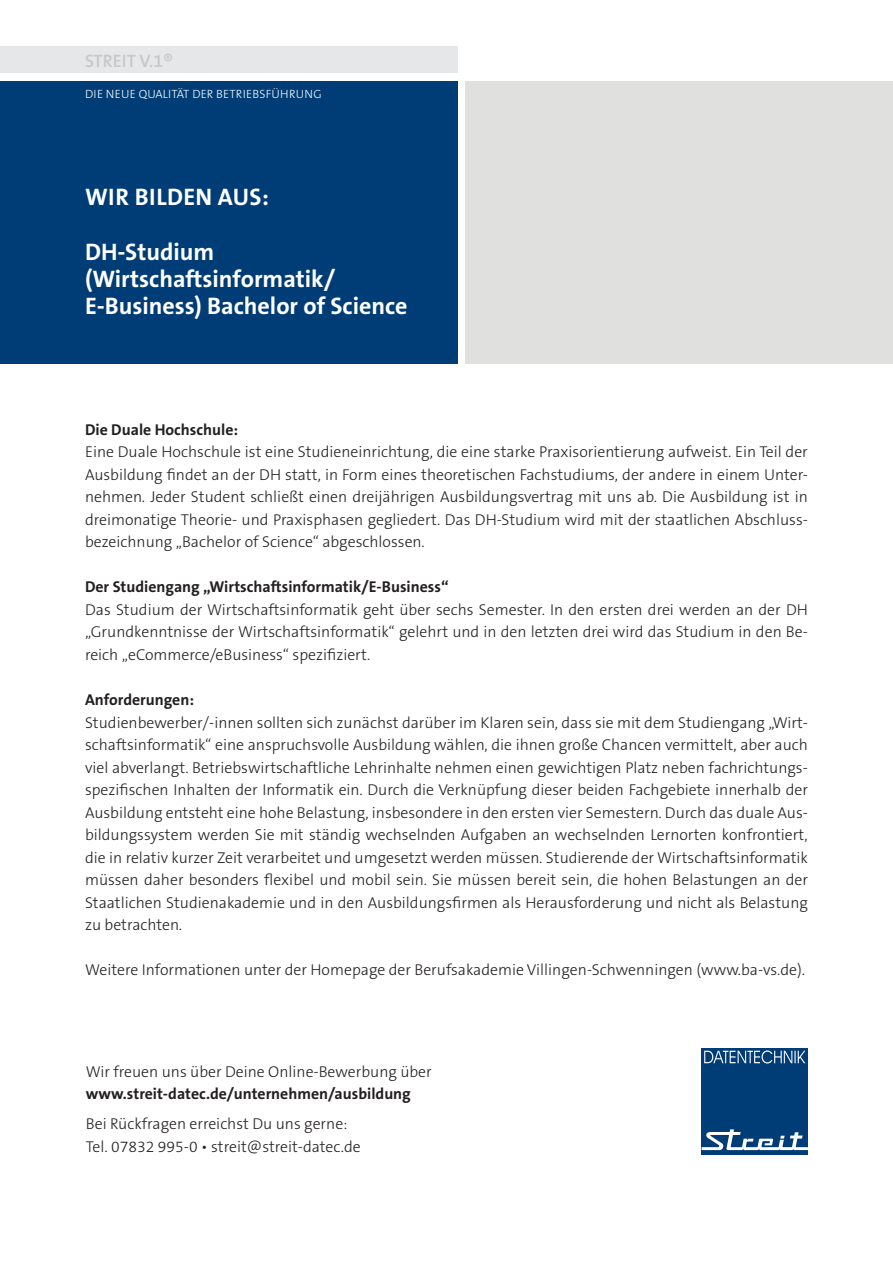
<style>
.page{position:relative;width:893px;height:1263px;background:#fff}
.page>*{position:absolute;margin:0;border:0;box-sizing:border-box;transform-origin:0 0}
.t1{font:700 24px/27px "The Sans B W7";color:#fff}
.t2{font:600 18px "The Sans B W6";color:#c7c8ca}
.t3{font:300 15.75px/22.5px "The Sans B W3";color:#231f20;text-align:justify}
.t4{font:700 15.75px "The Sans B W7";color:#231f20}
.t5{font:300 12px "The Sans B W3";letter-spacing:.015em;color:#fff}
</style>
<div class="page">
<div style="left:0;top:81px;width:457px;height:283px;background:#003d76"></div>
<div style="left:466px;top:81px;width:427px;height:283px;background:#e0e1df"></div>
<div style="left:702px;top:1048px;width:106px;height:107px;background:#003d76"></div>
<svg style="left:702px;top:1129px;width:106px;height:21px"></svg>
<svg style="left:704px;top:1050px;width:101px;height:13px"></svg>
<div style="left:0;top:47px;width:457px;height:26px;background:#e6e7e9"></div>
<p class="t2" style="left:85px;top:49px;width:90px">STREIT V.1®</p>
<p class="t5" style="left:85px;top:86px;width:238px">DIE NEUE QUALITÄT DER BETRIEBSFÜHRUNG</p>
<h1 class="t1" style="left:85px;top:183px;width:185px">WIR BILDEN AUS:</h1>
<h1 class="t1" style="left:85px;top:239px;width:324px">DH-Studium (Wirtschaftsinformatik/<br>E-Business) Bachelor of Science</h1>
<p class="t4" style="left:85px;top:419px;width:155px">Die Duale Hochschule:</p>
<p class="t3" style="left:85px;top:441px;width:724px">Eine Duale Hochschule ist eine Studieneinrichtung, die eine starke Praxisorientierung aufweist. Ein Teil der Ausbildung findet an der DH statt, in Form eines theoretischen Fachstudiums, der andere in einem Unter&shy;nehmen. Jeder Student schließt einen dreijährigen Ausbildungsvertrag mit uns ab. Die Ausbildung ist in dreimonatige Theorie- und Praxisphasen gegliedert. Das DH-Studium wird mit der staatlichen Abschluss&shy;bezeichnung „Bachelor of Science“ abgeschlossen.</p>
<p class="t4" style="left:85px;top:577px;width:365px">Der Studiengang „Wirtschaftsinformatik/E-Business“</p>
<p class="t3" style="left:85px;top:598px;width:724px">Das Studium der Wirtschaftsinformatik geht über sechs Semester. In den ersten drei werden an der DH „Grundkenntnisse der Wirtschaftsinformatik“ gelehrt und in den letzten drei wird das Studium in den Be&shy;reich „eCommerce/eBusiness“ spezifiziert.</p>
<p class="t4" style="left:85px;top:689px;width:111px">Anforderungen:</p>
<p class="t3" style="left:85px;top:711px;width:724px">Studienbewerber/-innen sollten sich zunächst darüber im Klaren sein, dass sie mit dem Studiengang „Wirt&shy;schaftsinformatik“ eine anspruchsvolle Ausbildung wählen, die ihnen große Chancen vermittelt, aber auch viel abverlangt. Betriebswirtschaftliche Lehrinhalte nehmen einen gewichtigen Platz neben fachrichtungs&shy;spezifischen Inhalten der Informatik ein. Durch die Verknüpfung dieser beiden Fachgebiete innerhalb der Ausbildung entsteht eine hohe Belastung, insbesondere in den ersten vier Semestern. Durch das duale Aus&shy;bildungssystem werden Sie mit ständig wechselnden Aufgaben an wechselnden Lernorten konfrontiert, die in relativ kurzer Zeit verarbeitet und umgesetzt werden müssen. Studierende der Wirtschaftsinformatik müssen daher besonders flexibel und mobil sein. Sie müssen bereit sein, die hohen Belastungen an der Staatlichen Studienakademie und in den Ausbildungsfirmen als Herausforderung und nicht als Belastung zu betrachten.</p>
<p class="t3" style="left:85px;top:959px;width:721px">Weitere Informationen unter der Homepage der Berufsakademie Villingen-Schwenningen (www.ba-vs.de).</p>
<p class="t3" style="left:86px;top:1060px;width:347px">Wir freuen uns über Deine Online-Bewerbung über</p>
<p class="t4" style="left:86px;top:1084px;width:326px">www.streit-datec.de/unternehmen/ausbildung</p>
<p class="t3" style="left:86px;top:1113px;width:276px">Bei Rückfragen erreichst Du uns gerne:<br>Tel. 07832 995-0 • streit@streit-datec.de</p>
</div>
